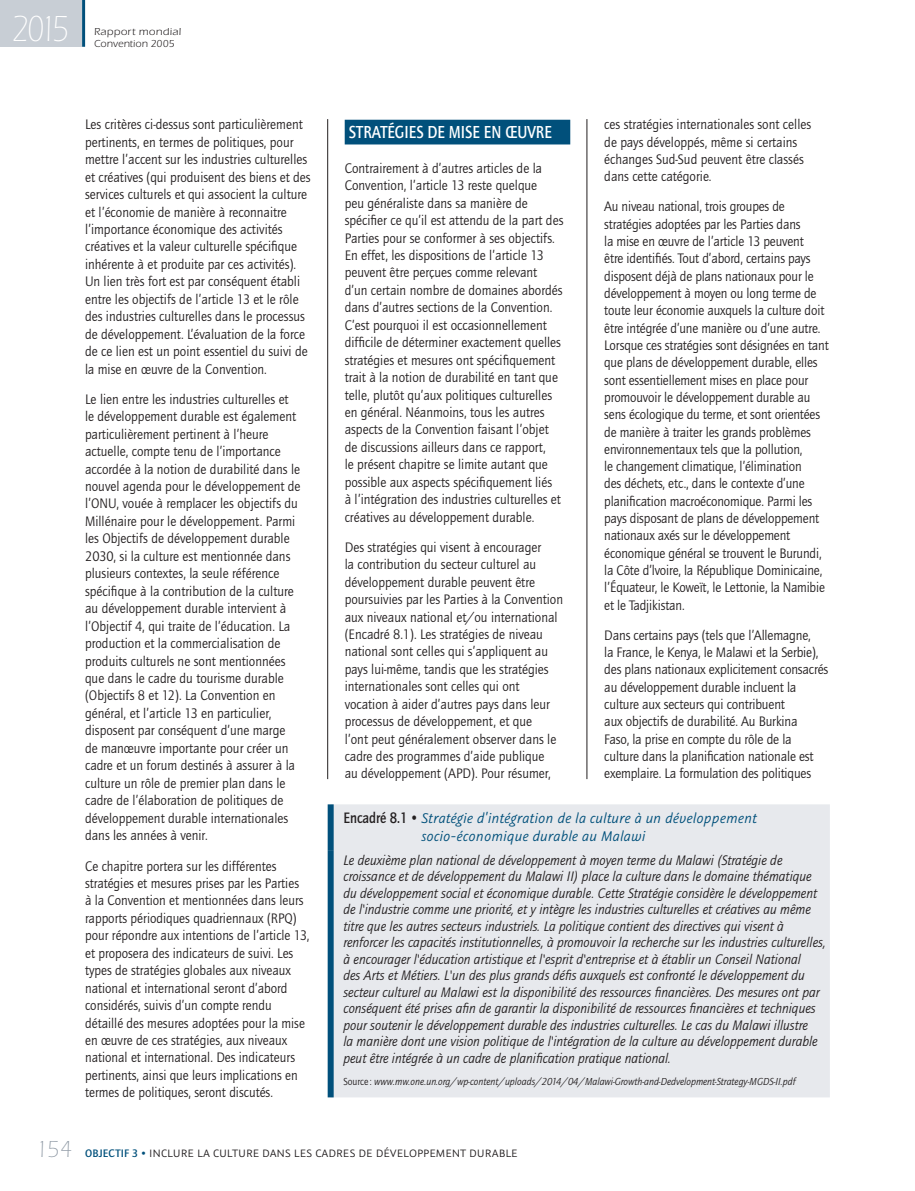
<style>
.page{position:relative;width:915px;height:1191px;background:#fff}
.page>*{position:absolute;margin:0;border:0;box-sizing:border-box;transform-origin:0 0}
.t1{font:300 37.5px "ITC Eras Std";color:#fff;scale:.85 1}
.t2{font:300 24px "ITC Eras Std";color:#919ba6;scale:.95 1}
.t3{font:500 18px "Quay Sans ITC Std";color:#fff;scale:.85 1}
.t4{font:italic 15.75px/18px "Graublau Sans";color:#01507b}
.t5{font:14.25px/17.4px "Quay Sans ITC Std";color:#231f20;scale:.95 1}
.t6{font:14.25px/17.2px "Quay Sans ITC Std";color:#231f20;scale:.94 1}
.t7{font:italic 14.25px/16.5px "Quay Sans ITC Std";color:#231f20;scale:.95 1}
.t8{font:12px "Graublau Sans";letter-spacing:.005em;color:#231f20}
.t9{font:italic 10.5px "Quay Sans ITC Std";color:#231f20;scale:.95 1}
.t10{font:10.5px "ITC Eras Std";letter-spacing:.02em;color:#231f20;scale:1.1 1}
.t11{font:10.5px "ITC Eras Std";letter-spacing:.02em;color:#231f20}
.s1{font-family:"Quay Sans ITC Std";font-weight:500;font-style:normal;font-size:15.6px;color:#231f20}
.s2{font-style:normal}
.s3{font-family:"Quay Sans ITC Std";font-weight:500;font-size:11.25px;color:#01507b}
</style>
<div class="page">
<div style="left:0;top:0;width:82px;height:47px;background:#c8ced5"></div>
<hr style="left:82px;top:0;width:3px;height:47px;background:#01507b">
<hr style="left:586px;top:119px;width:1px;height:660px;background:#231f20">
<hr style="left:327px;top:119px;width:1px;height:660px;background:#231f20">
<div style="left:344px;top:120px;width:226px;height:24px;background:#01507b"></div>
<div style="left:333px;top:804px;width:496px;height:293px;background:#e7e9ed"></div>
<div style="left:327px;top:804px;width:6px;height:46px;background:#01507b"></div>
<div style="left:327px;top:850px;width:6px;height:247px;background:#01507b"></div>
<h1 class="t1" style="left:12px;top:9px;width:69px">2015</h1>
<p class="t10" style="left:94px;top:26px;width:81px">Rapport mondial</p>
<p class="t11" style="left:94px;top:38px;width:82px">Convention 2005</p>
<p class="t5" style="left:85px;top:116px;width:239px">Les critères ci-dessus sont particulièrement pertinents, en termes de politiques, pour mettre l’accent sur les industries culturelles et créatives (qui produisent des biens et des services culturels et qui associent la culture et l’économie de manière à reconnaitre l’importance économique des activités créatives et la valeur culturelle spécifique inhérente à et produite par ces activités).<br>Un lien très fort est par conséquent établi entre les objectifs de l’article 13 et le rôle des industries culturelles dans le processus de développement. L’évaluation de la force de ce lien est un point essentiel du suivi de la mise en œuvre de la Convention.</p>
<p class="t5" style="left:85px;top:390px;width:228px">Le lien entre les industries culturelles et le développement durable est également particulièrement pertinent à l’heure actuelle, compte tenu de l’importance accordée à la notion de durabilité dans le nouvel agenda pour le développement de l’ONU, vouée à remplacer les objectifs du Millénaire pour le développement. Parmi les Objectifs de développement durable 2030, si la culture est mentionnée dans plusieurs contextes, la seule référence spécifique à la contribution de la culture au développement durable intervient à l’Objectif 4, qui traite de l’éducation. La production et la commercialisation de produits culturels ne sont mentionnées que dans le cadre du tourisme durable (Objectifs 8 et 12). La Convention en général, et l’article 13 en particulier, disposent par conséquent d’une marge de manœuvre importante pour créer un cadre et un forum destinés à assurer à la culture un rôle de premier plan dans le cadre de l’élaboration de politiques de développement durable internationales dans les années à venir.</p>
<p class="t6" style="left:85px;top:857px;width:240px">Ce chapitre portera sur les différentes stratégies et mesures prises par les Parties<br>à la Convention et mentionnées dans leurs rapports périodiques quadriennaux (RPQ) pour répondre aux intentions de l’article 13, et proposera des indicateurs de suivi. Les types de stratégies globales aux niveaux national et international seront d’abord considérés, suivis d’un compte rendu détaillé des mesures adoptées pour la mise en œuvre de ces stratégies, aux niveaux national et international. Des indicateurs pertinents, ainsi que leurs implications en termes de politiques, seront discutés.</p>
<p class="t5" style="left:604px;top:116px;width:219px">ces stratégies internationales sont celles de pays développés, même si certains échanges Sud-Sud peuvent être classés dans cette catégorie.</p>
<p class="t6" style="left:604px;top:198px;width:240px">Au niveau national, trois groupes de stratégies adoptées par les Parties dans<br>la mise en œuvre de l’article 13 peuvent<br>être identifiés. Tout d’abord, certains pays disposent déjà de plans nationaux pour le développement à moyen ou long terme de toute leur économie auxquels la culture doit être intégrée d’une manière ou d’une autre.<br>Lorsque ces stratégies sont désignées en tant que plans de développement durable, elles sont essentiellement mises en place pour promouvoir le développement durable au sens écologique du terme, et sont orientées de manière à traiter les grands problèmes environnementaux tels que la pollution,<br>le changement climatique, l’élimination<br>des déchets, etc., dans le contexte d’une planification macroéconomique. Parmi les pays disposant de plans de développement nationaux axés sur le développement économique général se trouvent le Burundi, la Côte d’lvoire, la République Dominicaine, l’Équateur, le Koweït, le Lettonie, la Namibie et le Tadjikistan.</p>
<p class="t5" style="left:604px;top:626px;width:237px">Dans certains pays (tels que l’Allemagne,<br>la France, le Kenya, le Malawi et la Serbie), des plans nationaux explicitement consacrés au développement durable incluent la culture aux secteurs qui contribuent<br>aux objectifs de durabilité. Au Burkina<br>Faso, la prise en compte du rôle de la culture dans la planification nationale est exemplaire. La formulation des politiques</p>
<p class="t4" style="left:421px;top:809px;width:337px;text-indent:-78px"><span class="s1">ENCADRÉ 8.1 •</span> Stratégie d'intégration de la culture à un développement socio‑économique durable au Malawi</p>
<p class="t7" style="left:343px;top:851px;width:509px">Le deuxième plan national de développement à moyen terme du Malawi (Stratégie de croissance et de développement du Malawi II) place la culture dans le domaine thématique du développement social et économique durable. Cette Stratégie considère le développement de l'industrie comme une priorité, et y intègre les industries culturelles et créatives au même titre que les autres secteurs industriels. La politique contient des directives qui visent à renforcer les capacités institutionnelles, à promouvoir la recherche sur les industries culturelles, à encourager l'éducation artistique et l'esprit d'entreprise et à établir un Conseil National<br>des Arts et Métiers. L'un des plus grands défis auxquels est confronté le développement du secteur culturel au Malawi est la disponibilité des ressources financières. Des mesures ont par conséquent été prises afin de garantir la disponibilité de ressources financières et techniques pour soutenir le développement durable des industries culturelles. Le cas du Malawi illustre<br>la manière dont une vision politique de l'intégration de la culture au développement durable peut être intégrée à un cadre de planification pratique national.</p>
<p class="t9" style="left:343px;top:1075px;width:477px"><span class="s2">Source :</span> www.mw.one.un.org/wp-content/uploads/2014/04/Malawi-Growth-and-Dedvelopment-Strategy-MGDS-II.pdf</p>
<p class="t3" style="left:349px;top:122px;width:240px">STRATÉGI ES DE MI SE EN ŒUVRE</p>
<p class="t5" style="left:344px;top:159px;width:232px">Contrairement à d’autres articles de la Convention, l’article 13 reste quelque<br>peu généraliste dans sa manière de spécifier ce qu’il est attendu de la part des Parties pour se conformer à ses objectifs.<br>En effet, les dispositions de l’article 13 peuvent être perçues comme relevant d’un certain nombre de domaines abordés dans d’autres sections de la Convention.<br>C’est pourquoi il est occasionnellement difficile de déterminer exactement quelles stratégies et mesures ont spécifiquement trait à la notion de durabilité en tant que telle, plutôt qu’aux politiques culturelles en général. Néanmoins, tous les autres aspects de la Convention faisant l’objet de discussions ailleurs dans ce rapport,<br>le présent chapitre se limite autant que possible aux aspects spécifiquement liés<br>à l’intégration des industries culturelles et créatives au développement durable.</p>
<p class="t5" style="left:344px;top:538px;width:231px">Des stratégies qui visent à encourager<br>la contribution du secteur culturel au développement durable peuvent être poursuivies par les Parties à la Convention aux niveaux national et/ou international (Encadré 8.1). Les stratégies de niveau national sont celles qui s’appliquent au pays lui-même, tandis que les stratégies internationales sont celles qui ont vocation à aider d’autres pays dans leur processus de développement, et que<br>l’ont peut généralement observer dans le cadre des programmes d’aide publique<br>au développement (APD). Pour résumer,</p>
<h2 class="t2" style="left:36px;top:1135px;width:40px">154</h2>
<p class="t8" style="left:85px;top:1146px;width:392px"><span class="s3">OBJECTIF 3 •</span> INCLURE LA CULTURE DANS LES CADRES DE D ÉVELOPPEMENT DURA</p>
<p class="t8" style="left:498px;top:1146px;width:10px">BLE</p>
</div>
